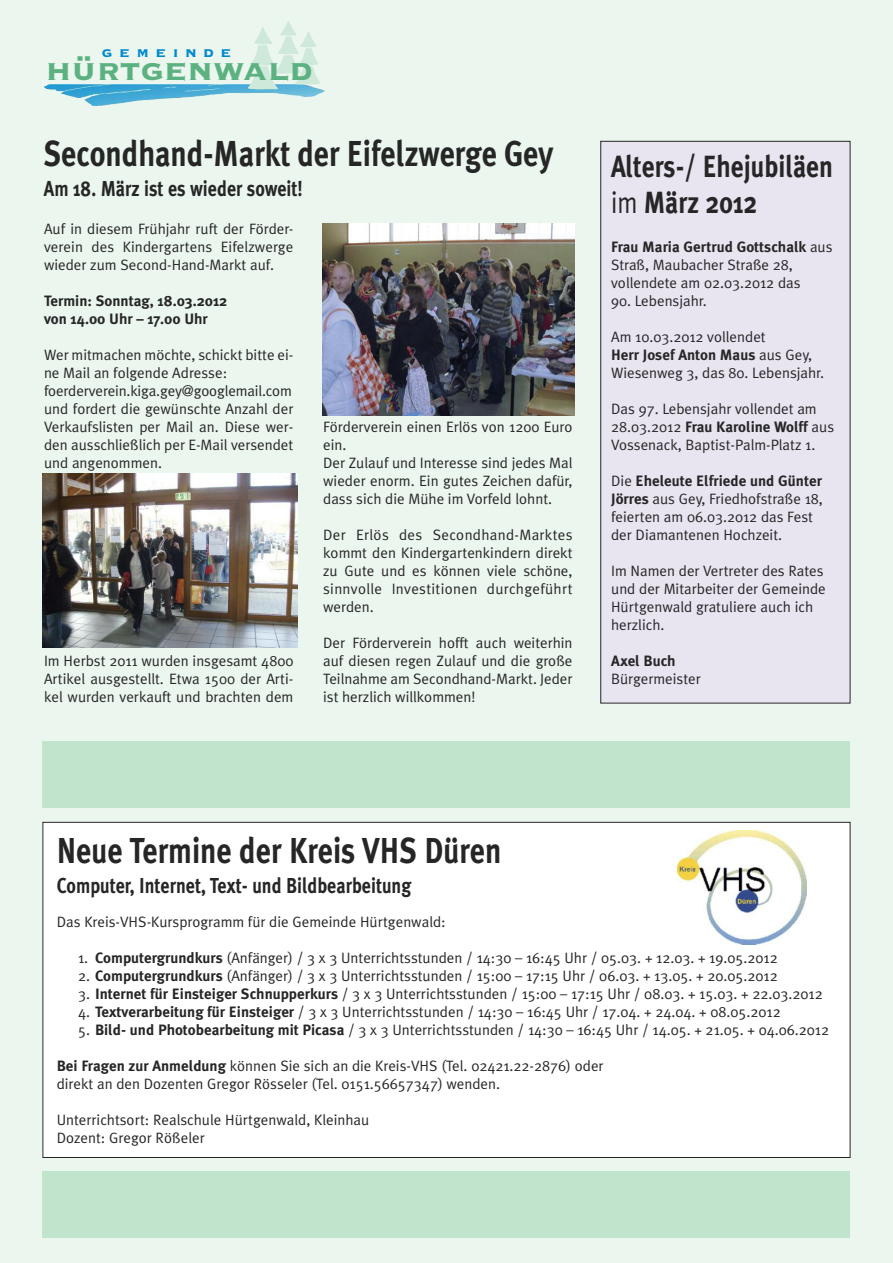
<style>
.page{position:relative;width:893px;height:1263px;background:#eaf6ee}
.page>*{position:absolute;margin:0;border:0;box-sizing:border-box;transform-origin:0 0}
.t1{font:38.25px "Copperplate Thirty Three BC";color:#5cb180}
.t2{font:700 36px "Meta Plus";color:#272627;scale:.83 1}
.t3{font:700 30.6px/36px "Meta Plus";color:#272627;scale:.83 1}
.t4{font:700 21.6px "Meta Plus";color:#272627;scale:.83 1}
.t5{font:17.55px "Copperplate Thirty Three BC";letter-spacing:.365em;color:#0089ce}
.t6{font:15px/18px "Meta Plus Normal";color:#272627}
.t7{font:700 15px/18px "Meta Plus";color:#272627}
.s1{font-family:"Meta Plus Normal";font-weight:400}
.s2{font-family:"Meta Plus";font-weight:700}
</style>
<div class="page">
<div style="left:43px;top:822px;width:807px;height:335px;background:#fff"></div>
<img style="left:678px;top:831px;width:129px;height:113px">
<img style="left:44px;top:84px;width:281px;height:22px">
<img style="left:247px;top:22px;width:74px;height:67px">
<div style="left:601px;top:141px;width:249px;height:562px;background:#e8e4f0"></div>
<div style="left:600px;top:141px;width:250px;height:562px;border:1px solid #272627"></div>
<img style="left:323px;top:223px;width:251px;height:192px">
<div style="left:43px;top:1170px;width:807px;height:67px;background:#c1e4cd"></div>
<div style="left:43px;top:741px;width:807px;height:67px;background:#c1e4cd"></div>
<img style="left:43px;top:473px;width:255px;height:174px">
<p class="t5" style="left:102px;top:41px;width:131px">gemeinde</p>
<h1 class="t1" style="left:46px;top:45px;width:268px">hürtgenwald</h1>
<h2 class="t2" style="left:44px;top:132px;width:615px">Secondhand-Markt der Eifelzwerge Gey</h2>
<h3 class="t4" style="left:44px;top:176px;width:313px">Am 18. März ist es wieder soweit!</h3>
<p class="t6" style="left:44px;top:220px;width:251px;text-align:justify">Auf in diesem Frühjahr ruft der Förder&shy;verein des Kindergartens Eifelzwerge wieder zum Second-Hand-Markt auf.</p>
<p class="t7" style="left:44px;top:292px;width:185px">Termin: Sonntag, 18.03.2012 von 14.00 Uhr – 17.00 Uhr</p>
<p class="t6" style="left:44px;top:346px;width:251px">Wer mitmachen möchte, schickt bitte ei&shy;ne Mail an folgende Adresse: foerderverein.kiga.gey@googlemail.com und fordert die gewünschte Anzahl der Verkaufslisten per Mail an. Diese wer&shy;den ausschließlich per E-Mail versendet und angenommen.</p>
<p class="t6" style="left:44px;top:652px;width:251px;text-align:justify">Im Herbst 2011 wurden insgesamt 4800<br>Artikel ausgestellt. Etwa 1500 der Arti&shy;kel wurden verkauft und brachten dem</p>
<p class="t6" style="left:323px;top:418px;width:251px">Förderverein einen Erlös von 1200 Euro ein.<br>Der Zulauf und Interesse sind jedes Mal wieder enorm. Ein gutes Zeichen dafür, dass sich die Mühe im Vorfeld lohnt.</p>
<p class="t6" style="left:323px;top:526px;width:251px;text-align:justify">Der Erlös des Secondhand-Marktes kommt den Kindergartenkindern direkt zu Gute und es können viele schöne, sinnvolle Investitionen durchgeführt werden.</p>
<p class="t6" style="left:323px;top:634px;width:251px;text-align:justify">Der Förderverein hofft auch weiterhin auf diesen regen Zulauf und die große Teilnahme am Secondhand-Markt. Jeder ist herzlich willkommen!</p>
<h3 class="t3" style="left:611px;top:148px;width:269px">Alters-/ Ehejubiläen <span class="s1">im</span> März 2012</h3>
<p class="t7" style="left:611px;top:238px;width:223px">Frau Maria Gertrud Gottschalk <span class="s1">aus</span></p>
<p class="t6" style="left:611px;top:256px;width:191px">Straß, Maubacher Straße 28, vollendete am 02.03.2012 das</p>
<p class="t6" style="left:611px;top:292px;width:97px">90. Lebensjahr.</p>
<p class="t6" style="left:611px;top:328px;width:156px">Am 10.03.2012 vollendet</p>
<p class="t7" style="left:611px;top:346px;width:202px">Herr Josef Anton Maus <span class="s1">aus Gey,</span></p>
<p class="t6" style="left:611px;top:364px;width:215px">Wiesenweg 3, das 80. Lebensjahr.</p>
<p class="t6" style="left:611px;top:400px;width:207px">Das 97. Lebensjahr vollendet am</p>
<p class="t7" style="left:611px;top:418px;width:225px"><span class="s1">28.03.2012</span> Frau Karoline Wolff <span class="s1">aus</span></p>
<p class="t6" style="left:611px;top:436px;width:206px">Vossenack, Baptist-Palm-Platz 1.</p>
<p class="t7" style="left:611px;top:472px;width:212px"><span class="s1">Die</span> Eheleute Elfriede und Günter</p>
<p class="t6" style="left:611px;top:490px;width:213px"><span class="s2">Jörres</span> aus Gey, Friedhofstraße 18, feierten am 06.03.2012 das Fest der Diamantenen Hochzeit.</p>
<p class="t6" style="left:611px;top:562px;width:216px">Im Namen der Vertreter des Rates und der Mitarbeiter der Gemeinde<br>Hürtgenwald gratuliere auch ich herzlich.</p>
<p class="t7" style="left:611px;top:652px;width:66px">Axel Buch</p>
<p class="t6" style="left:611px;top:670px;width:91px">Bürgermeister</p>
<h2 class="t2" style="left:57px;top:829px;width:537px">Neue Termine der Kreis VHS Düren</h2>
<h3 class="t4" style="left:57px;top:873px;width:429px">Computer, Internet, Text- und Bildbearbeitung</h3>
<p class="t6" style="left:57px;top:913px;width:390px">Das Kreis-VHS-Kursprogramm für die Gemeinde Hürtgenwald:</p>
<p class="t6" style="left:78px;top:949px;width:701px">1. <span class="s2">Computergrundkurs</span> (Anfänger) / 3 x 3 Unterrichtsstunden / 14:30 – 16:45 Uhr / 05.03. + 12.03. + 19.05.2012</p>
<p class="t6" style="left:78px;top:967px;width:701px">2. <span class="s2">Computergrundkurs</span> (Anfänger) / 3 x 3 Unterrichtsstunden / 15:00 – 17:15 Uhr / 06.03. + 13.05. + 20.05.2012</p>
<p class="t6" style="left:78px;top:985px;width:746px">3. <span class="s2">Internet für Einsteiger Schnupperkurs</span> / 3 x 3 Unterrichtsstunden / 15:00 – 17:15 Uhr / 08.03. + 15.03. + 22.03.2012</p>
<p class="t6" style="left:78px;top:1003px;width:704px">4. <span class="s2">Textverarbeitung für Einsteiger</span> / 3 x 3 Unterrichtsstunden / 14:30 – 16:45 Uhr / 17.04. + 24.04. + 08.05.2012</p>
<p class="t6" style="left:78px;top:1021px;width:752px">5. <span class="s2">Bild- und Photobearbeitung mit Picasa</span> / 3 x 3 Unterrichtsstunden / 14:30 – 16:45 Uhr / 14.05. + 21.05. + 04.06.2012</p>
<p class="t6" style="left:57px;top:1057px;width:548px"><span class="s2">Bei Fragen zur Anmeldung</span> können Sie sich an die Kreis-VHS (Tel. 02421.22-2876) oder direkt an den Dozenten Gregor Rösseler (Tel. 0151.56657347) wenden.</p>
<p class="t6" style="left:57px;top:1111px;width:314px">Unterrichtsort: Realschule Hürtgenwald, Kleinhau<br>Dozent: Gregor Rößeler</p>
</div>
